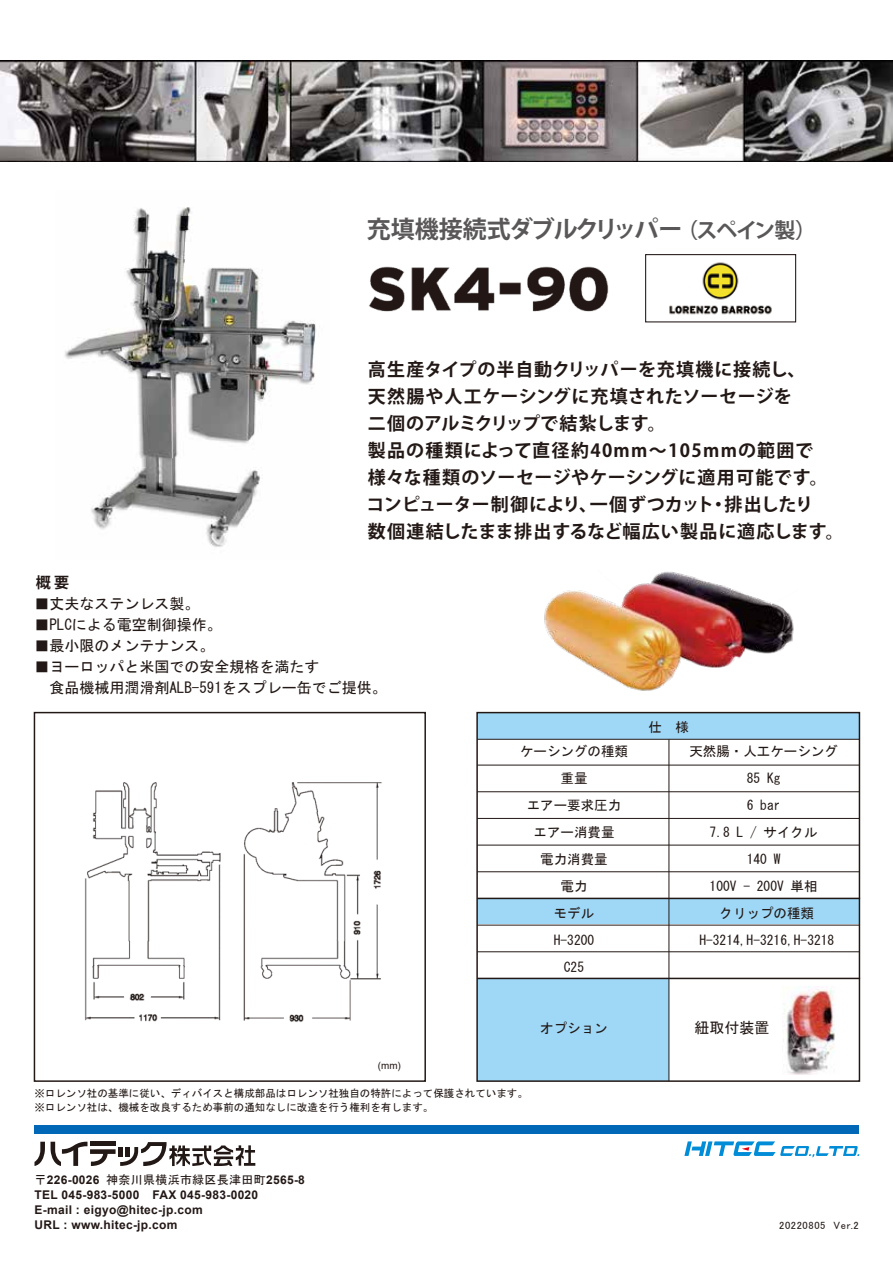
<style>
.page{position:relative;width:893px;height:1263px;background:#fff}
.page>*{position:absolute;margin:0;border:0;box-sizing:border-box;transform-origin:0 0}
.t1{font:700 24px "Koz Go Pr 6 N";letter-spacing:-.05em;color:#595757}
.t2{font:700 18px/27px "Koz Go Pr 6 N";letter-spacing:.035em;color:#221815}
.t3{font:15px/21px "MS Gothic";color:#221815}
.t4{font:700 15px "Koz Go Pr 6 N";color:#221815}
.t5{font:13.5px/27px "MS Gothic";color:#221815;text-align:center}
.t6{font:700 12px/15px "Arial";letter-spacing:.025em;color:#221815}
.t7{font:12px "MS Gothic";letter-spacing:.025em;color:#221815}
.t8{font:10.5px/13.5px "MS Gothic";color:#221815}
.t9{font:10.5px "MS P Gothic";letter-spacing:.055em;color:#221815}
.t10{font:9.9px "Arial";color:#221815}
.s1{font-size:21px}
.s2{font-family:"Arial";font-weight:700}
</style>
<div class="page">
<div style="left:477px;top:713px;width:382px;height:26px;background:#9fd8f7"></div>
<div style="left:477px;top:898px;width:382px;height:26px;background:#9fd8f7"></div>
<div style="left:477px;top:978px;width:191px;height:103px;background:#9fd8f7"></div>
<div style="left:35px;top:1125px;width:824px;height:9px;background:#0068b7"></div>
<svg style="left:35px;top:1142px;width:10px;height:24px"></svg>
<svg style="left:51px;top:1142px;width:204px;height:24px"></svg>
<svg style="left:684px;top:1141px;width:175px;height:16px"></svg>
<div style="left:34px;top:712px;width:392px;height:370px;border:1px solid #221815"></div>
<hr style="left:477px;top:765px;width:382px;height:1px;background:#221815">
<hr style="left:477px;top:791px;width:382px;height:1px;background:#221815">
<hr style="left:477px;top:739px;width:382px;height:1px;background:#221815">
<hr style="left:477px;top:818px;width:382px;height:1px;background:#221815">
<hr style="left:477px;top:845px;width:382px;height:1px;background:#221815">
<hr style="left:477px;top:951px;width:382px;height:1px;background:#221815">
<hr style="left:477px;top:871px;width:382px;height:1px;background:#221815">
<hr style="left:477px;top:925px;width:382px;height:1px;background:#221815">
<hr style="left:668px;top:739px;width:1px;height:239px;background:#221815">
<hr style="left:668px;top:978px;width:1px;height:103px;background:#221815">
<div style="left:476px;top:712px;width:384px;height:370px;border:1px solid #221815"></div>
<img style="left:669px;top:262px;width:103px;height:53px">
<div style="left:645px;top:254px;width:151px;height:68px;border:1px solid #221815"></div>
<img style="left:544px;top:571px;width:250px;height:120px">
<img style="left:784px;top:986px;width:51px;height:88px">
<hr style="left:478px;top:898px;width:382px;height:1px;background:#221815">
<hr style="left:478px;top:978px;width:382px;height:1px;background:#221815">
<img style="left:64px;top:207px;width:252px;height:340px">
<img style="left:369px;top:266px;width:240px;height:46px">
<img style="left:85px;top:782px;width:297px;height:240px">
<img style="left:0;top:61px;width:893px;height:101px">
<h1 class="t1" style="left:367px;top:216px;width:451px">充填機接続式ダブルクリッパー <span class="s1">（スペイン製）</span></h1>
<p class="t4" style="left:36px;top:574px;width:35px">概 要</p>
<p class="t2" style="left:367px;top:357px;width:479px">高生産タイプの半自動クリッパーを充填機に接続し、<br>天然腸や人工ケーシングに充填されたソーセージを<br>二個のアルミクリップで結紮します。<br>製品の種類によって直径約40mm～105mmの範囲で<br>様々な種類のソーセージやケーシングに適用可能です。コンピューター制御により、一個ずつカット・排出したり<br>数個連結したまま排出するなど幅広い製品に適応します。</p>
<p class="t3" style="left:34px;top:593px;width:166px">■丈夫なステンレス製。</p>
<p class="t3" style="left:34px;top:614px;width:189px">■PLCによる電空制御操作。</p>
<p class="t3" style="left:34px;top:635px;width:181px">■最小限のメンテナンス。</p>
<p class="t3" style="left:34px;top:656px;width:354px">■ヨーロッパと米国での安全規格を満たす<br>　食品機械用潤滑剤ALB-591をスプレー缶でご提供。</p>
<p class="t10" style="left:378px;top:1059px;width:25px">(mm)</p>
<p class="t5" style="left:520px;top:738px;width:109px">ケーシングの種類重量<br>エアー要求圧力エアー消費量<br>電力消費量<br>電力</p>
<p class="t5" style="left:554px;top:900px;width:42px">モデル<br>H-3200<br>C25</p>
<p class="t5" style="left:540px;top:1014px;width:69px">オプション</p>
<p class="t8" style="left:34px;top:1086px;width:495px">※ロレンソ社の基準に従い、ディバイスと構成部品はロレンソ社独自の特許によって保護されています。※ロレンソ社は、機械を改良するため事前の通知なしに改造を行う権利を有します。</p>
<p class="t5" style="left:649px;top:713px;width:42px">仕　様</p>
<p class="t5" style="left:689px;top:738px;width:150px">天然腸・人工ケーシング<br>85 Kg<br>6 bar<br>7.8 L / サイクル<br>140 W<br>100V - 200V 単相</p>
<p class="t5" style="left:699px;top:900px;width:137px">クリップの種類<br>H-3214,H-3216,H-3218</p>
<p class="t3" style="left:694px;top:1017px;width:76px">紐取付装置</p>
<p class="t7" style="left:35px;top:1173px;width:272px">〒<span class="s2">226-0026</span> 神奈川県横浜市緑区長津田町<span class="s2">2565-8</span></p>
<p class="t6" style="left:35px;top:1187px;width:225px">TEL 045-983-5000 FAX 045-983-0020<br>E-mail : eigyo@hitec-jp.com<br>URL : www.hitec-jp.com</p>
<p class="t9" style="left:779px;top:1220px;width:81px">20220805 Ver.2</p>
</div>
